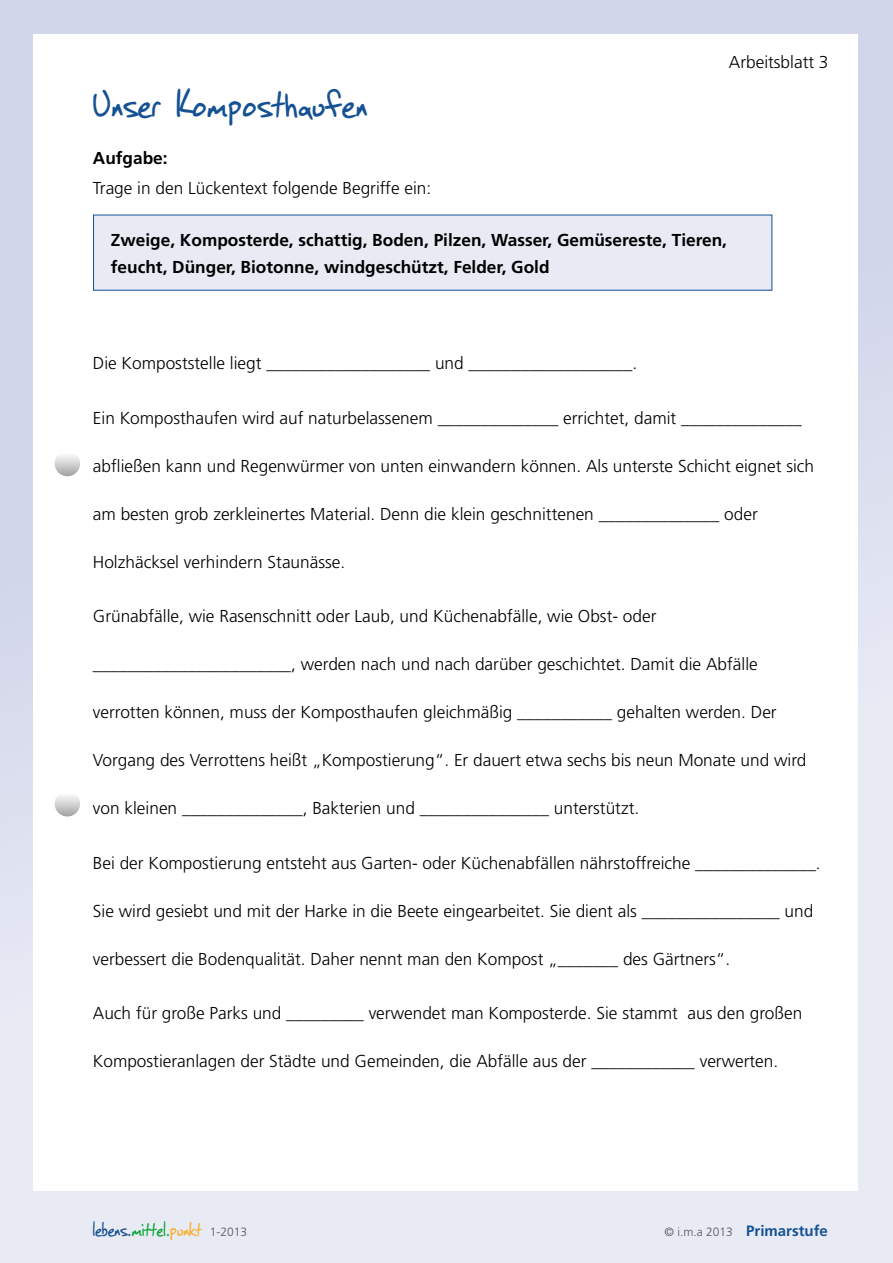
<style>
.page{position:relative;width:893px;height:1263px;background:#fff}
.page>*{position:absolute;margin:0;border:0;box-sizing:border-box;transform-origin:0 0}
.t1{font:45px "SF Grunge Sans";letter-spacing:.02em;color:#155193}
.t2{font:22.5px "SF Grunge Sans";letter-spacing:.01em;color:#155193}
.t3{font:300 17.25px "Frutiger";color:#000}
.t4{font:700 17.25px/27px "Frutiger";color:#000}
.t5{font:700 15px "Frutiger";color:#155193}
.s1{color:#0aa537}
.s2{color:#f9af2a}
.s3{font-family:"Frutiger";font-weight:300;font-size:12px;color:#565656}
.s4{font-weight:300;font-size:12px;color:#565656}
</style>
<div class="page">
<div style="left:0;top:0;width:893px;height:1263px;background:linear-gradient(to bottom,#cdd2e7,#ecedf6)"></div>
<div style="left:33px;top:34px;width:825px;height:1157px;background:#fff"></div>
<svg style="left:55px;top:451px;width:25px;height:25px"></svg>
<svg style="left:55px;top:791px;width:25px;height:25px"></svg>
<div style="left:94px;top:215px;width:678px;height:75px;background:#e8eaf4"></div>
<div style="left:93px;top:215px;width:679px;height:76px;border:1px solid #155193"></div>
<h1 class="t1" style="left:93px;top:75px;width:275px">Unser Komposthaufen</h1>
<p class="t4" style="left:93px;top:145px;width:76px">Aufgabe:</p>
<p class="t3" style="left:93px;top:179px;width:340px">Trage in den Lückentext folgende Begriffe ein:</p>
<p class="t3" style="left:729px;top:53px;width:101px">Arbeitsblatt 3</p>
<p class="t4" style="left:111px;top:226px;width:618px">Zweige, Komposterde, schattig, Boden, Pilzen, Wasser, Gemüsereste, Tieren, feucht, Dünger, Biotonne, windgeschützt, Felder, Gold</p>
<p class="t3" style="left:93px;top:354px;width:546px">Die Kompoststelle liegt ___________________ und ___________________.</p>
<p class="t3" style="left:93px;top:408px;width:710px">Ein Komposthaufen wird auf naturbelassenem ______________ errichtet, damit ______________</p>
<p class="t3" style="left:93px;top:456px;width:723px">abfließen kann und Regenwürmer von unten einwandern können. Als unterste Schicht eignet sich</p>
<p class="t3" style="left:93px;top:504px;width:666px">am besten grob zerkleinertes Material. Denn die klein geschnittenen ______________ oder</p>
<p class="t3" style="left:93px;top:552px;width:254px">Holzhäcksel verhindern Staunässe.</p>
<p class="t3" style="left:93px;top:606px;width:565px">Grünabfälle, wie Rasenschnitt oder Laub, und Küchenabfälle, wie Obst- oder</p>
<p class="t3" style="left:93px;top:654px;width:666px">_______________________, werden nach und nach darüber geschichtet. Damit die Abfälle</p>
<p class="t3" style="left:93px;top:702px;width:685px">verrotten können, muss der Komposthaufen gleichmäßig ___________ gehalten werden. Der</p>
<p class="t3" style="left:93px;top:750px;width:715px">Vorgang des Verrottens heißt „Kompostierung“. Er dauert etwa sechs bis neun Monate und wird</p>
<p class="t3" style="left:93px;top:798px;width:548px">von kleinen ______________, Bakterien und _______________ unterstützt.</p>
<p class="t3" style="left:93px;top:853px;width:729px">Bei der Kompostierung entsteht aus Garten- oder Küchenabfällen nährstoffreiche ______________.</p>
<p class="t3" style="left:93px;top:901px;width:722px">Sie wird gesiebt und mit der Harke in die Beete eingearbeitet. Sie dient als ________________ und</p>
<p class="t3" style="left:93px;top:949px;width:639px">verbessert die Bodenqualität. Daher nennt man den Kompost „_______ des Gärtners“.</p>
<p class="t3" style="left:93px;top:1003px;width:711px">Auch für große Parks und _________ verwendet man Komposterde. Sie stammt aus den großen</p>
<p class="t3" style="left:93px;top:1051px;width:687px">Kompostieranlagen der Städte und Gemeinden, die Abfälle aus der ____________ verwerten.</p>
<h2 class="t2" style="left:93px;top:1214px;width:156px">lebens.<span class="s1">mittel.</span><span class="s2">punkt</span> <span class="s3">1-2013</span></h2>
<p class="t5" style="left:665px;top:1222px;width:165px"><span class="s4">© i.m.a 2013</span> Primarstufe</p>
</div>
